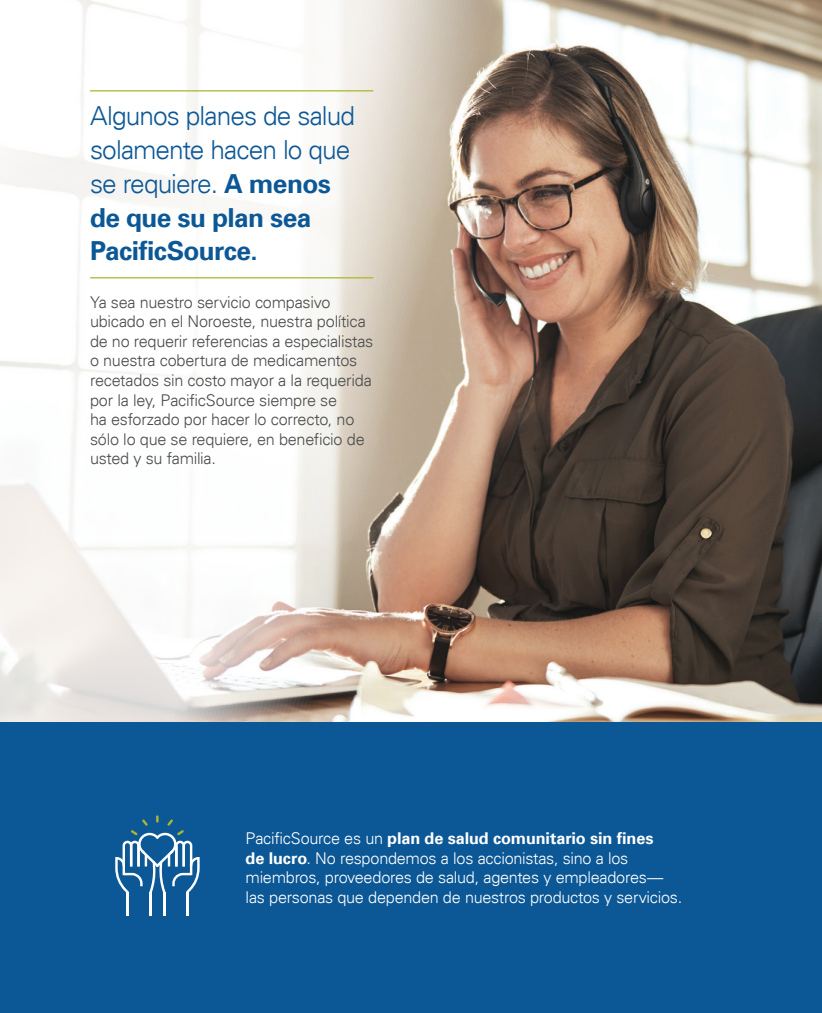
<style>
.page{position:relative;width:822px;height:1013px;background:#fff}
.page>*{position:absolute;margin:0;border:0;box-sizing:border-box;transform-origin:0 0}
.t1{font:300 26.25px/33.8px "Univers LT";letter-spacing:-.035em;color:#0c5896}
.t2{font:300 16.25px/19.5px "Univers LT";letter-spacing:-.02em;color:#4b4c4d}
.t3{font:300 16.25px/19.5px "Univers LT";letter-spacing:-.02em;color:#fff}
.s1{font-weight:700}
</style>
<div class="page">
<img style="left:0;top:0;width:821px;height:722px">
<div style="left:3px;top:6px;width:447px;height:546px;background:#fff;opacity:.75"></div>
<hr style="left:90px;top:90px;width:283px;height:1px;background:#a9b632">
<hr style="left:90px;top:277px;width:283px;height:1px;background:#a9b632">
<div style="left:0;top:722px;width:821px;height:290px;background:#0c5896"></div>
<hr style="left:163px;top:892px;width:2px;height:23px;background:#fff">
<hr style="left:186px;top:892px;width:2px;height:23px;background:#fff">
<hr style="left:149px;top:892px;width:3px;height:23px;background:#fff">
<hr style="left:126px;top:892px;width:3px;height:23px;background:#fff">
<svg style="left:115px;top:815px;width:84px;height:78px"></svg>
<h1 class="t1" style="left:90px;top:99px;width:266px">Algunos planes de salud solamente hacen lo que se requiere. <span class="s1">A menos de que su plan sea<br>PacificSource.</span></h1>
<p class="t2" style="left:90px;top:292px;width:285px">Ya sea nuestro servicio compasivo ubicado en el Noroeste, nuestra política de no requerir referencias a especialistas o nuestra cobertura de medicamentos recetados sin costo mayor a la requerida por la ley, PacificSource siempre se<br>ha esforzado por hacer lo correcto, no sólo lo que se requiere, en beneficio de usted y su familia.</p>
<p class="t3" style="left:245px;top:829px;width:438px">PacificSource es un <span class="s1">plan de salud comunitario sin fines<br>de lucro</span>. No respondemos a los accionistas, sino a los miembros, proveedores de salud, agentes y empleadores— las personas que dependen de nuestros productos y servicios.</p>
</div>
